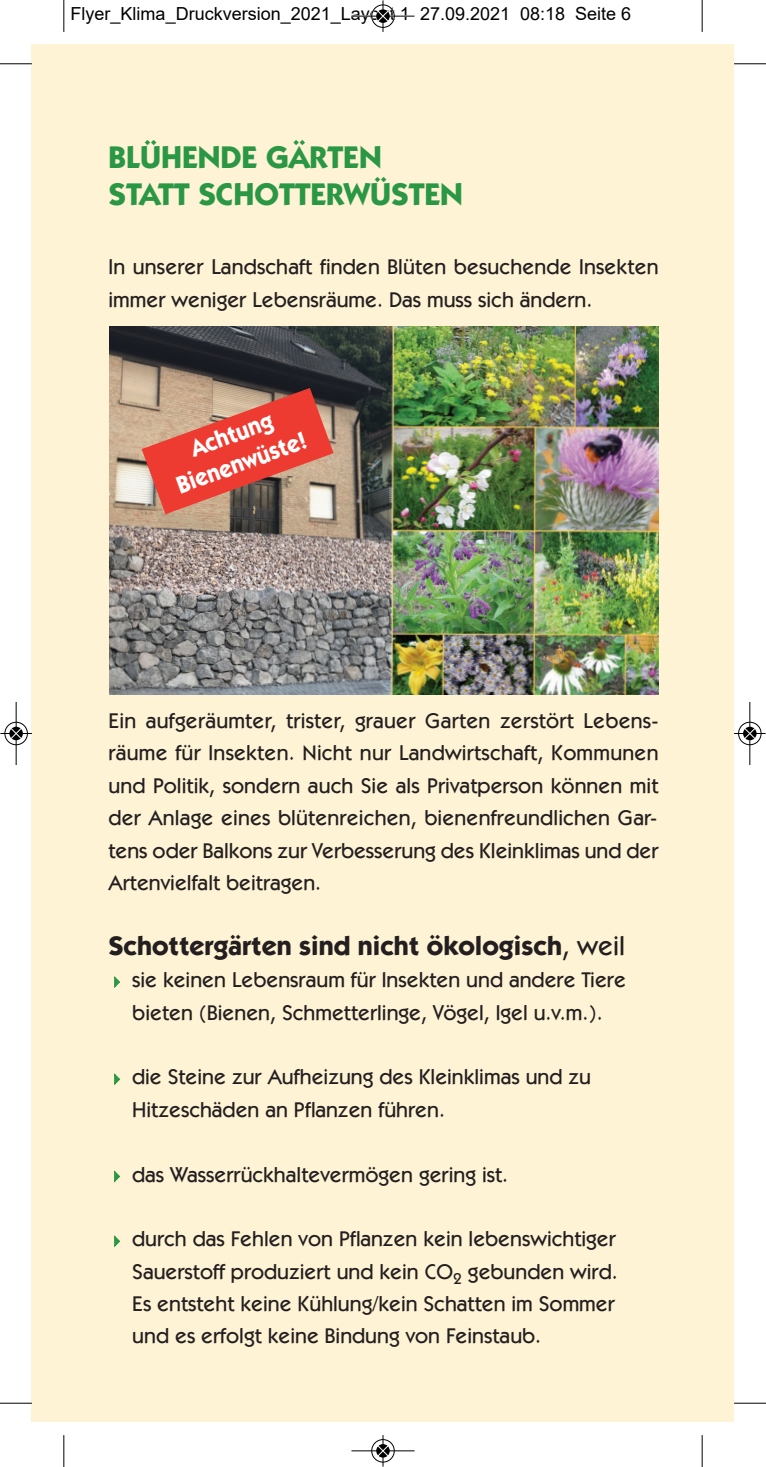
<style>
.page{position:relative;width:766px;height:1467px;background:#fff}
.page>*{position:absolute;margin:0;border:0;box-sizing:border-box;transform-origin:0 0}
.t1{font:700 31.5px "ITC Kabel Std";color:#2a9745}
.t2{font:700 27px "ITC Kabel Std";color:#231f20}
.t3{font:700 24.75px "ITC Kabel Std";color:#fff;scale:.92 1}
.t4{font:500 21.38px/32.4px "ITC Kabel Std";color:#231f20}
.t5{font:18px "Arial";color:#000}
.s1{font-weight:500}
.s2{color:#2a9745}
</style>
<div class="page">
<div style="left:32px;top:45px;width:701px;height:1377px;background:#fef3d5"></div>
<img style="left:110px;top:327px;width:548px;height:367px">
<svg style="left:142px;top:388px;width:191px;height:126px;background:#ce695a"></svg>
<hr style="left:63px;top:0;width:1px;height:32px;background:#000">
<hr style="left:0;top:63px;width:32px;height:1px;background:#000">
<hr style="left:701px;top:0;width:1px;height:32px;background:#000">
<hr style="left:733px;top:63px;width:32px;height:1px;background:#000">
<hr style="left:63px;top:1435px;width:1px;height:32px;background:#000">
<hr style="left:0;top:1403px;width:32px;height:1px;background:#000">
<hr style="left:701px;top:1435px;width:1px;height:32px;background:#000">
<hr style="left:733px;top:1403px;width:32px;height:1px;background:#000">
<div style="left:371px;top:4px;width:24px;height:24px;border:1px solid #fff;border-radius:50%"></div>
<hr style="left:351px;top:16px;width:63px;height:1px;background:#000">
<hr style="left:382px;top:0;width:1px;height:32px;background:#000">
<div style="left:371px;top:5px;width:23px;height:23px;border:1px solid #000;border-radius:50%"></div>
<svg style="left:376px;top:9px;width:13px;height:14px"></svg>
<svg style="left:377px;top:10px;width:11px;height:12px"></svg>
<div style="left:371px;top:1439px;width:24px;height:24px;border:1px solid #fff;border-radius:50%"></div>
<hr style="left:351px;top:1450px;width:63px;height:1px;background:#000">
<hr style="left:382px;top:1435px;width:1px;height:32px;background:#000">
<div style="left:371px;top:1439px;width:23px;height:23px;border:1px solid #000;border-radius:50%"></div>
<svg style="left:376px;top:1444px;width:13px;height:14px"></svg>
<svg style="left:377px;top:1445px;width:11px;height:12px"></svg>
<div style="left:4px;top:721px;width:24px;height:24px;border:1px solid #fff;border-radius:50%"></div>
<hr style="left:16px;top:702px;width:1px;height:63px;background:#000">
<hr style="left:0;top:733px;width:32px;height:1px;background:#000">
<div style="left:5px;top:722px;width:23px;height:23px;border:1px solid #000;border-radius:50%"></div>
<svg style="left:9px;top:727px;width:14px;height:13px"></svg>
<svg style="left:10px;top:728px;width:12px;height:11px"></svg>
<div style="left:737px;top:721px;width:24px;height:24px;border:1px solid #fff;border-radius:50%"></div>
<hr style="left:749px;top:702px;width:1px;height:63px;background:#000">
<hr style="left:733px;top:733px;width:32px;height:1px;background:#000">
<div style="left:738px;top:722px;width:23px;height:23px;border:1px solid #000;border-radius:50%"></div>
<svg style="left:742px;top:727px;width:14px;height:13px"></svg>
<svg style="left:743px;top:728px;width:12px;height:11px"></svg>
<p class="t5" style="left:71px;top:4px;width:562px">Flyer_Klima_Druckversion_2021_Layout 1 27.09.2021 08:18 Seite 6</p>
<p class="t1" style="left:108px;top:145px;width:275px">BLÜHENDE GÄRTEN</p>
<p class="t1" style="left:108px;top:183px;width:356px">STATT SCHOTTERWÜSTEN</p>
<p class="t4" style="left:108px;top:253px;width:551px">In unserer Landschaft finden Blüten besuchende Insekten immer weniger Lebensräume. Das muss sich ändern.</p>
<p class="t3" style="left:188px;top:441px;width:95px;rotate:-20deg">Achtung</p>
<p class="t3" style="left:174px;top:477px;width:150px;rotate:-20deg">Bienenwüste!</p>
<p class="t4" style="left:108px;top:706px;width:551px;text-align:justify">Ein aufgeräumter, trister, grauer Garten zerstört Lebens&shy;räume für Insekten. Nicht nur Landwirtschaft, Kommunen und Politik, sondern auch Sie als Privatperson können mit der Anlage eines blütenreichen, bienenfreundlichen Gar&shy;tens oder Balkons zur Verbesserung des Kleinklimas und der Artenvielfalt beitragen.</p>
<p class="t2" style="left:108px;top:936px;width:518px">Schottergärten sind nicht ökologisch<span class="s1">, weil</span></p>
<p class="t4" style="left:109px;top:965px;width:518px"><span class="s2">✔</span> sie keinen Lebensraum für Insekten und andere Tiere</p>
<p class="t4" style="left:132px;top:998px;width:471px">bieten (Bienen, Schmetterlinge, Vögel, Igel u.v.m.).</p>
<p class="t4" style="left:109px;top:1063px;width:483px"><span class="s2">✔</span> die Steine zur Aufheizung des Kleinklimas und zu</p>
<p class="t4" style="left:132px;top:1095px;width:314px">Hitzeschäden an Pflanzen führen.</p>
<p class="t4" style="left:109px;top:1160px;width:401px"><span class="s2">✔</span> das Wasserrückhaltevermögen gering ist.</p>
<p class="t4" style="left:109px;top:1225px;width:508px"><span class="s2">✔</span> durch das Fehlen von Pflanzen kein lebenswichtiger</p>
<p class="t4" style="left:132px;top:1257px;width:487px">Sauerstoff produziert und kein CO<sub>2</sub> gebunden wird.</p>
<p class="t4" style="left:132px;top:1289px;width:484px">Es entsteht keine Kühlung/kein Schatten im Sommer</p>
<p class="t4" style="left:132px;top:1321px;width:410px">und es erfolgt keine Bindung von Feinstaub.</p>
</div>
